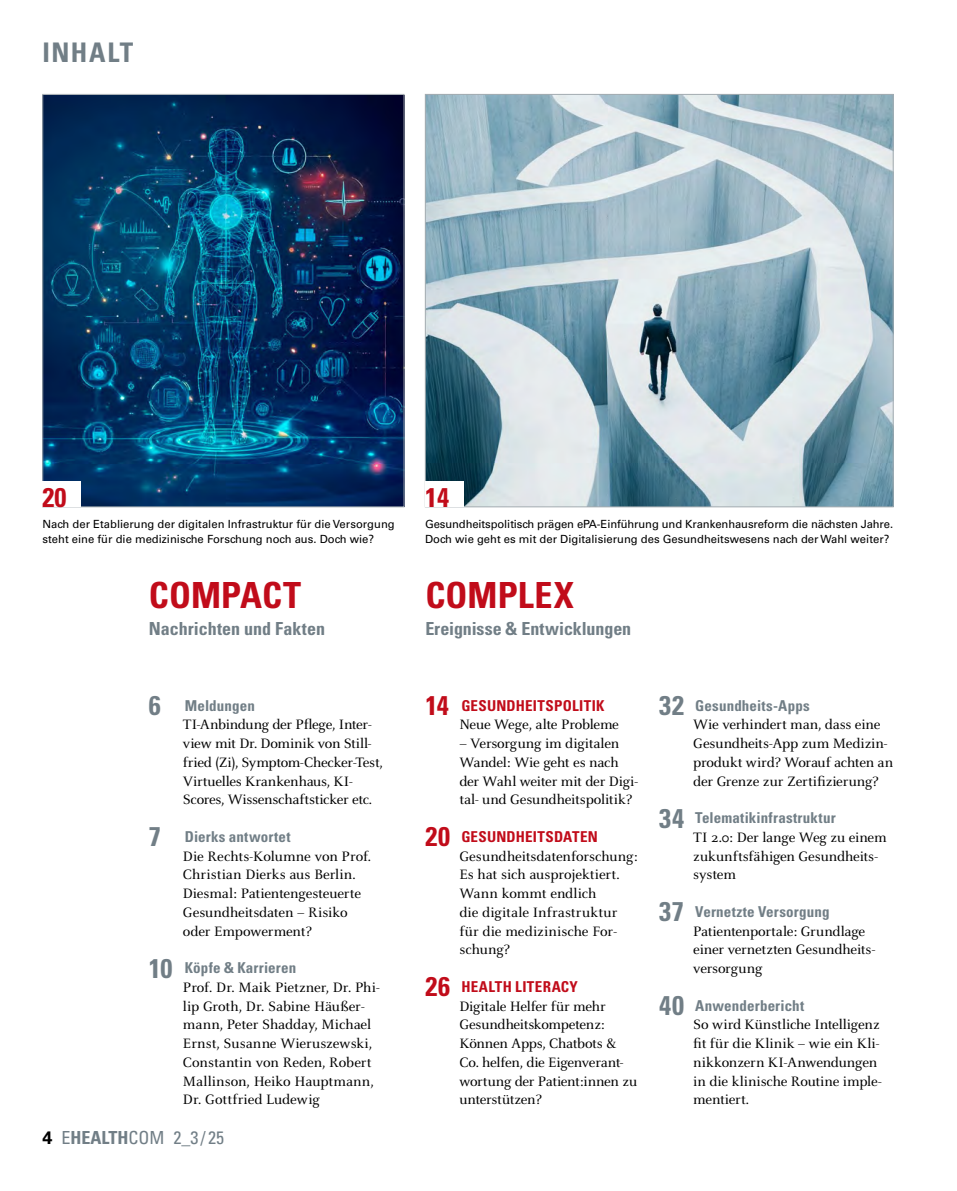
<style>
.page{position:relative;width:957px;height:1191px;background:#fff}
.page>*{position:absolute;margin:0;border:0;box-sizing:border-box;transform-origin:0 0}
.t1{font:700 condensed 36px "Univers LT Std";letter-spacing:.005em;color:#c10c1a}
.t2{font:700 condensed 27px "Univers LT Std";letter-spacing:.05em;color:#717e86}
.t3{font:700 condensed 27px "Univers LT Std";color:#c10c1a}
.t4{font:700 condensed 18px "Univers LT Std";color:#717e86}
.t5{font:condensed 18px "Univers LT Std";color:#717e86}
.t6{font:15px/18.8px "Celeste OT";letter-spacing:-.01em;color:#000}
.t7{font:700 condensed 15px "Univers LT Std";letter-spacing:.01em;color:#717e86}
.t8{font:700 condensed 15px "Univers LT Std";letter-spacing:.015em;color:#c10c1a}
.t9{font:11.25px/15px "Univers LT Std";color:#000}
.s1{font-size:27px}
.s2{font-weight:700;font-stretch:normal;color:#000}
.s3{font-weight:700}
</style>
<div class="page">
<img style="left:45px;top:96px;width:357px;height:409px">
<img style="left:427px;top:96px;width:464px;height:409px">
<div style="left:43px;top:481px;width:38px;height:26px;background:#fff"></div>
<div style="left:425px;top:481px;width:38px;height:26px;background:#fff"></div>
<h2 class="t2" style="left:43px;top:36px;width:92px">INHALT</h2>
<h2 class="t3" style="left:43px;top:481px;width:25px">20</h2>
<h2 class="t3" style="left:425px;top:481px;width:25px">14</h2>
<p class="t9" style="left:43px;top:517px;width:354px">Nach der Etablierung der digitalen Infrastruktur für die Versorgung steht eine für die medizinische Forschung noch aus. Doch wie?</p>
<p class="t9" style="left:425px;top:516px;width:469px">Gesundheitspolitisch prägen ePA-Einführung und Krankenhausreform die nächsten Jahre.<br>Doch wie geht es mit der Digitalisierung des Gesundheitswesens nach der Wahl weiter?</p>
<h1 class="t1" style="left:149px;top:573px;width:154px">COMPACT</h1>
<p class="t4" style="left:149px;top:618px;width:178px">Nachrichten und Fakten</p>
<p class="t7" style="left:149px;top:696px;width:108px"><span class="s1">6</span> Meldungen</p>
<p class="t6" style="left:183px;top:715px;width:201px">TI-Anbindung der Pflege, Inter&shy;view mit Dr. Dominik von Still&shy;fried (Zi), Symptom-Checker-Test, Virtuelles Krankenhaus, KI-Scores, Wissenschaftsticker etc.</p>
<p class="t7" style="left:149px;top:827px;width:143px"><span class="s1">7</span> Dierks antwortet</p>
<p class="t6" style="left:183px;top:846px;width:190px">Die Rechts-Kolumne von Prof.<br>Christian Dierks aus Berlin.<br>Diesmal: Patientengesteuerte<br>Gesundheitsdaten – Risiko oder Empowerment?</p>
<p class="t7" style="left:149px;top:958px;width:149px"><span class="s1">10</span> Köpfe &amp; Karrieren</p>
<p class="t6" style="left:183px;top:977px;width:198px">Prof. Dr. Maik Pietzner, Dr. Phi&shy;lip Groth, Dr. Sabine Häußer&shy;mann, Peter Shadday, Michael<br>Ernst, Susanne Wieruszewski,<br>Constantin von Reden, Robert<br>Mallinson, Heiko Hauptmann,<br>Dr. Gottfried Ludewig</p>
<p class="t5" style="left:43px;top:1126px;width:183px"><span class="s2">4</span> E<span class="s3">HEALTH</span>COM 2_3 / 25</p>
<h1 class="t1" style="left:425px;top:573px;width:150px">COMPLEX</h1>
<p class="t4" style="left:425px;top:618px;width:207px">Ereignisse &amp; Entwicklungen</p>
<p class="t8" style="left:425px;top:696px;width:181px"><span class="s1">14</span> GESUNDHEITSPOLITIK</p>
<p class="t6" style="left:459px;top:715px;width:161px">Neue Wege, alte Probleme</p>
<p class="t6" style="left:459px;top:734px;width:180px">– Versorgung im digitalen<br>Wandel: Wie geht es nach der Wahl weiter mit der Digi&shy;tal- und Gesundheitspolitik?</p>
<p class="t8" style="left:425px;top:827px;width:174px"><span class="s1">20</span> GESUNDHEITSDATEN</p>
<p class="t6" style="left:459px;top:846px;width:180px">Gesundheitsdatenforschung:<br>Es hat sich ausprojektiert.<br>Wann kommt endlich<br>die digitale Infrastruktur für die medizinische For&shy;schung?</p>
<p class="t8" style="left:425px;top:977px;width:154px"><span class="s1">26</span> HEALTH LITERACY</p>
<p class="t6" style="left:459px;top:996px;width:179px">Digitale Helfer für mehr<br>Gesundheitskompetenz:<br>Können Apps, Chatbots &amp;<br>Co. helfen, die Eigenverant&shy;wortung der Patient:innen zu unterstützen?</p>
<p class="t7" style="left:659px;top:696px;width:152px"><span class="s1">32</span> Gesundheits-Apps</p>
<p class="t6" style="left:693px;top:715px;width:201px">Wie verhindert man, dass eine<br>Gesundheits-App zum Medizin&shy;produkt wird? Worauf achten an der Grenze zur Zertifizierung?</p>
<p class="t7" style="left:659px;top:808px;width:178px"><span class="s1">34</span> Telematikinfrastruktur</p>
<p class="t6" style="left:693px;top:827px;width:195px">TI 2.0: Der lange Weg zu einem zukunftsfähigen Gesundheits&shy;system</p>
<p class="t7" style="left:659px;top:902px;width:172px"><span class="s1">37</span> Vernetzte Versorgung</p>
<p class="t6" style="left:693px;top:921px;width:183px">Patientenportale: Grundlage einer vernetzten Gesundheits&shy;versorgung</p>
<p class="t7" style="left:659px;top:996px;width:147px"><span class="s1">40</span> Anwenderbericht</p>
<p class="t6" style="left:693px;top:1015px;width:190px">So wird Künstliche Intelligenz fit für die Klinik – wie ein Kli&shy;nikkonzern KI-Anwendungen in die klinische Routine imple&shy;mentiert.</p>
</div>
